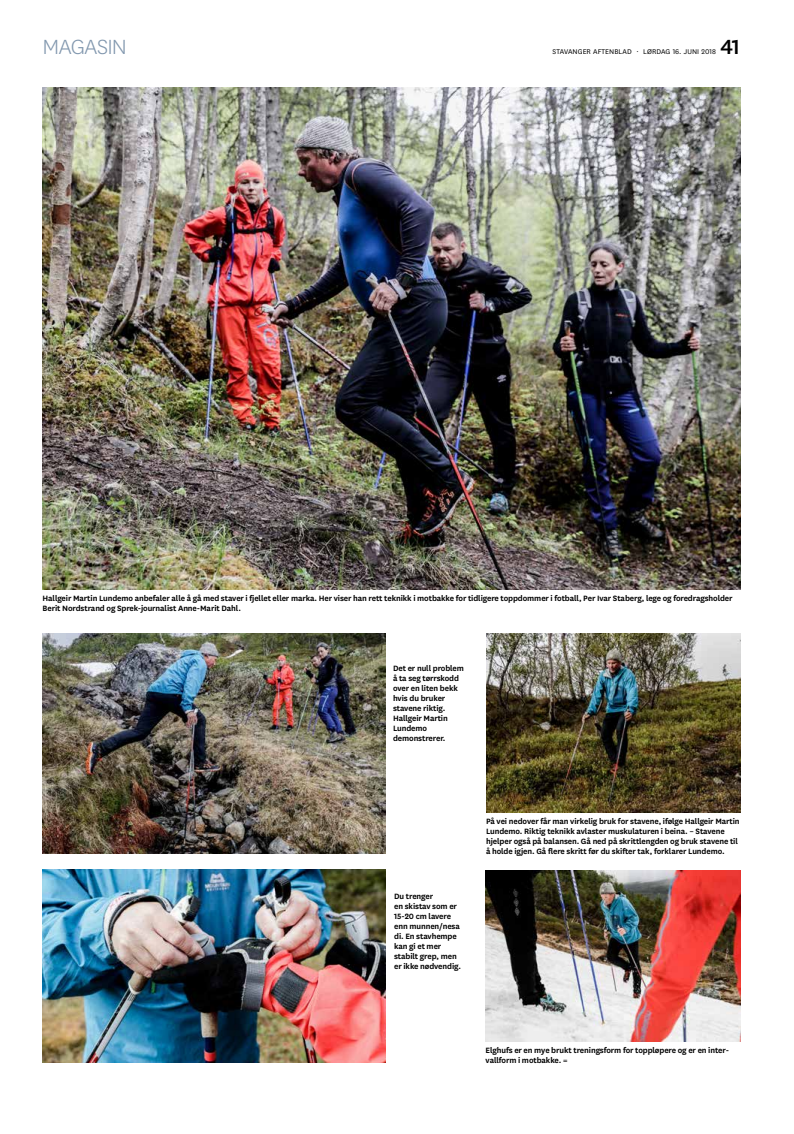
<style>
.page{position:relative;width:794px;height:1134px;background:#fff}
.page>*{position:absolute;margin:0;border:0;box-sizing:border-box;transform-origin:0 0}
.t1{font:300 24px "National";letter-spacing:-.025em;color:#8197ae}
.t2{font:500 24px "National";color:#000}
.t3{font:600 9px/10px "National";letter-spacing:-.01em;color:#000}
.t4{font:8px "National";letter-spacing:.01em;color:#000}
</style>
<div class="page">
<img style="left:486px;top:634px;width:254px;height:178px">
<img style="left:43px;top:869px;width:343px;height:194px">
<img style="left:43px;top:88px;width:697px;height:502px">
<img style="left:485px;top:870px;width:255px;height:171px">
<img style="left:43px;top:634px;width:343px;height:220px">
<h1 class="t1" style="left:43px;top:32px;width:86px">MAGASIN</h1>
<p class="t4" style="left:552px;top:46px;width:165px">STAVANGER AFTENBLAD · LØRDAG 16. JUNI 2018</p>
<h1 class="t2" style="left:720px;top:30px;width:21px">41</h1>
<p class="t3" style="left:43px;top:593px;width:691px">Hallgeir Martin Lundemo anbefaler alle å gå med staver i fjellet eller marka. Her viser han rett teknikk i motbakke for tidligere toppdommer i fotball, Per Ivar Staberg, lege og foredragsholder<br>Berit Nordstrand og Sprek-journalist Anne-Marit Dahl.</p>
<p class="t3" style="left:393px;top:662px;width:72px">Det er null problem å ta seg tørrskodd over en liten bekk hvis du bruker stavene riktig.<br>Hallgeir Martin<br>Lundemo demonstrerer.</p>
<p class="t3" style="left:394px;top:891px;width:68px">Du trenger<br>en skistav som er<br>15-20 cm lavere enn munnen/nesa di. En stavhempe kan gi et mer stabilt grep, men er ikke nødvendig.</p>
<p class="t3" style="left:486px;top:816px;width:255px">På vei nedover får man virkelig bruk for stavene, ifølge Hallgeir Martin Lundemo. Riktig teknikk avlaster muskulaturen i beina. – Stavene hjelper også på balansen. Gå ned på skrittlengden og bruk stavene til å holde igjen. Gå flere skritt før du skifter tak, forklarer Lundemo.</p>
<p class="t3" style="left:485px;top:1044px;width:245px">Elghufs er en mye brukt treningsform for toppløpere og er en inter&shy;vallform i motbakke. =</p>
</div>
